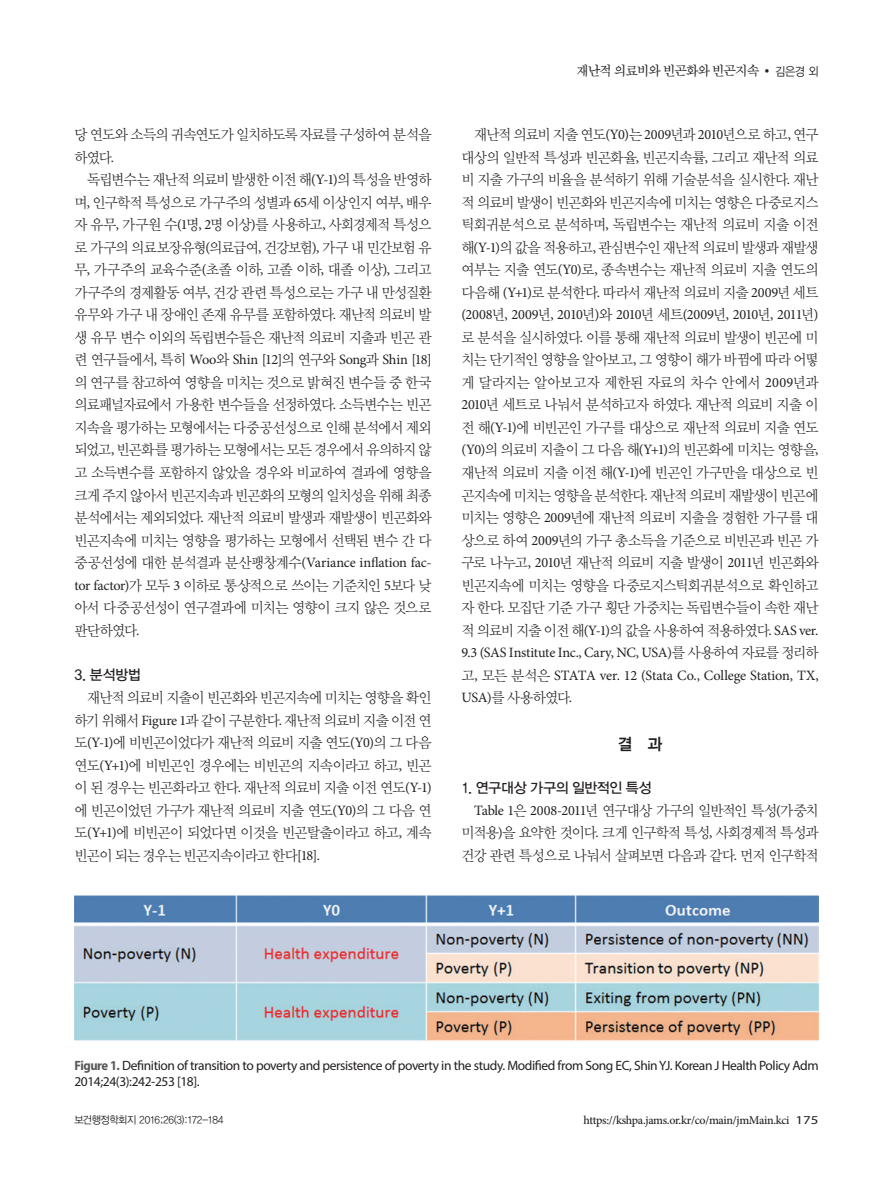
<style>
.page{position:relative;width:893px;height:1191px;background:#fff}
.page>*{position:absolute;margin:0;border:0;box-sizing:border-box;transform-origin:0 0}
.본문_대제목{font:16.5px "YDIYGO340";color:#231f20;scale:.95 1}
.본문{font:14.7px/22.5px "YDIY Mj O320";letter-spacing:-.055em;color:#231f20;text-align:justify;scale:.95 1}
.본문-2{font:14.25px/22.5px "Minion Pro";letter-spacing:-.015em;color:#231f20}
.본문_중제목{font:14.25px "YDIYGO330";letter-spacing:-.01em;color:#231f20}
.t1{font:14.25px "San Sw M";letter-spacing:-.05em;color:#231f20;scale:.95 1}
.표제목_그림설명{font:13.5px/16.2px "Myriad Pro";letter-spacing:-.03em;color:#231f20}
.t2{font:500 12px "Minion Pro";letter-spacing:-.025em;color:#231f20}
.t3{font:10.5px "YDIYGO320";letter-spacing:-.04em;color:#231f20;scale:.95 1}
.s1{font-family:"Minion Pro";font-size:14.25px}
.s2{font-family:"YDIY Mj O320";font-size:14.7px}
.s3{font-family:"Dotum"}
.s4{font-family:"YDIYGO320";font-size:12px}
.s5{font-weight:700;font-stretch:semi-condensed;color:#57585a}
.s6{font-family:"Myriad Pro";font-weight:400}
</style>
<div class="page">
<img style="left:74px;top:896px;width:745px;height:145px">
<p class="본문" style="left:74px;top:124px;width:377px">당 연도와 소득의 귀속연도가 일치하도록 자료를 구성하여 분석을 하였다<span class="s1">.</span></p>
<p class="본문" style="left:74px;top:169px;width:377px;text-indent:13px">독립변수는 재난적 의료비 발생한 이전 해<span class="s1">(Y-1)</span>의 특성을 반영하 며<span class="s1">,</span> 인구학적 특성으로 가구주의 성별과 <span class="s1">65</span>세 이상인지 여부<span class="s1">,</span> 배우 자 유무<span class="s1">,</span> 가구원 수<span class="s1">(1</span>명<span class="s1">, 2</span>명 이상<span class="s1">)</span>를 사용하고<span class="s1">,</span> 사회경제적 특성으 로 가구의 의료보장유형<span class="s1">(</span>의료급여<span class="s1">,</span> 건강보험<span class="s1">),</span> 가구 내 민간보험 유 무<span class="s1">,</span> 가구주의 교육수준<span class="s1">(</span>초졸 이하<span class="s1">,</span> 고졸 이하<span class="s1">,</span> 대졸 이상<span class="s1">),</span> 그리고 가구주의 경제활동 여부<span class="s1">,</span> 건강 관련 특성으로는 가구 내 만성질환 유무와 가구 내 장애인 존재 유무를 포함하였다<span class="s1">.</span> 재난적 의료비 발 생 유무 변수 이외의 독립변수들은 재난적 의료비 지출과 빈곤 관</p>
<p class="본문-2" style="left:74px;top:349px;width:359px"><span class="s2">련 연구들에서</span>, <span class="s2">특히</span> Woo<span class="s2">와</span> Shin [12]<span class="s2">의 연구와</span> Song<span class="s2">과</span> Shin [18]</p>
<p class="본문" style="left:74px;top:371px;width:377px">의 연구를 참고하여 영향을 미치는 것으로 밝혀진 변수들 중 한국 의료패널자료에서 가용한 변수들을 선정하였다<span class="s1">.</span> 소득변수는 빈곤 지속을 평가하는 모형에서는 다중공선성으로 인해 분석에서 제외 되었고<span class="s1">,</span> 빈곤화를 평가하는 모형에서는 모든 경우에서 유의하지 않 고 소득변수를 포함하지 않았을 경우와 비교하여 결과에 영향을 크게 주지 않아서 빈곤지속과 빈곤화의 모형의 일치성을 위해 최종 분석에서는 제외되었다<span class="s1">.</span> 재난적 의료비 발생과 재발생이 빈곤화와 빈곤지속에 미치는 영향을 평가하는 모형에서 선택된 변수 간 다</p>
<p class="본문-2" style="left:74px;top:551px;width:359px"><span class="s2">중공선성에 대한 분석결과 분산팽창계수</span>(Variance inflation fac-</p>
<p class="본문" style="left:74px;top:574px;width:377px"><span class="s1">tor factor)</span>가 모두 <span class="s1">3</span> 이하로 통상적으로 쓰이는 기준치인 <span class="s1">5</span>보다 낮 아서 다중공선성이 연구결과에 미치는 영향이 크지 않은 것으로 판단하였다<span class="s1">.</span></p>
<p class="본문_중제목" style="left:74px;top:667px;width:68px">3. 분석방법</p>
<p class="본문" style="left:74px;top:686px;width:377px;text-indent:13px">재난적 의료비 지출이 빈곤화와 빈곤지속에 미치는 영향을 확인 하기 위해서 <span class="s1">Figure 1</span>과 같이 구분한다<span class="s1">.</span> 재난적 의료비 지출 이전 연 도<span class="s1">(Y-1)</span>에 비빈곤이었다가 재난적 의료비 지출 연도<span class="s1">(Y0)</span>의 그 다음 연도<span class="s1">(Y+1)</span>에 비빈곤인 경우에는 비빈곤의 지속이라고 하고<span class="s1">,</span> 빈곤 이 된 경우는 빈곤화라고 한다<span class="s1">.</span> 재난적 의료비 지출 이전 연도<span class="s1">(Y-1) </span>에 빈곤이었던 가구가 재난적 의료비 지출 연도<span class="s1">(Y0)</span>의 그 다음 연 도<span class="s1">(Y+1)</span>에 비빈곤이 되었다면 이것을 빈곤탈출이라고 하고<span class="s1">,</span> 계속 빈곤이 되는 경우는 빈곤지속이라고 한다<span class="s1">[18].</span></p>
<p class="t1" style="left:576px;top:64px;width:256px">재난적 의료비와 빈곤화와 빈곤지속 <span class="s3">•</span> <span class="s4">김은경 외</span></p>
<p class="본문" style="left:461px;top:124px;width:377px;text-indent:13px">재난적 의료비 지출 연도<span class="s1">(Y0)</span>는 <span class="s1">2009</span>년과 <span class="s1">2010</span>년으로 하고<span class="s1">,</span> 연구 대상의 일반적 특성과 빈곤화율<span class="s1">,</span> 빈곤지속률<span class="s1">,</span> 그리고 재난적 의료 비 지출 가구의 비율을 분석하기 위해 기술분석을 실시한다<span class="s1">.</span> 재난 적 의료비 발생이 빈곤화와 빈곤지속에 미치는 영향은 다중로지스 틱회귀분석으로 분석하며<span class="s1">,</span> 독립변수는 재난적 의료비 지출 이전 해<span class="s1">(Y-1)</span>의 값을 적용하고<span class="s1">,</span> 관심변수인 재난적 의료비 발생과 재발생 여부는 지출 연도<span class="s1">(Y0)</span>로<span class="s1">,</span> 종속변수는 재난적 의료비 지출 연도의 다음해 <span class="s1">(Y+1)</span>로 분석한다<span class="s1">.</span> 따라서 재난적 의료비 지출 <span class="s1">2009</span>년 세트</p>
<p class="본문-2" style="left:461px;top:304px;width:359px">(2008<span class="s2">년</span>, 2009<span class="s2">년</span>, 2010<span class="s2">년</span>)<span class="s2">와</span> 2010<span class="s2">년 세트</span>(2009<span class="s2">년</span>, 2010<span class="s2">년</span>, 2011<span class="s2">년</span>)</p>
<p class="본문" style="left:461px;top:326px;width:377px">로 분석을 실시하였다<span class="s1">.</span> 이를 통해 재난적 의료비 발생이 빈곤에 미 치는 단기적인 영향을 알아보고<span class="s1">,</span> 그 영향이 해가 바뀜에 따라 어떻 게 달라지는 알아보고자 제한된 자료의 차수 안에서 <span class="s1">2009</span>년과 <span class="s1">2010</span>년 세트로 나눠서 분석하고자 하였다<span class="s1">.</span> 재난적 의료비 지출 이 전 해<span class="s1">(Y-1)</span>에 비빈곤인 가구를 대상으로 재난적 의료비 지출 연도 <span class="s1">(Y0)</span>의 의료비 지출이 그 다음 해<span class="s1">(Y+1)</span>의 빈곤화에 미치는 영향을<span class="s1">, </span>재난적 의료비 지출 이전 해<span class="s1">(Y-1)</span>에 빈곤인 가구만을 대상으로 빈 곤지속에 미치는 영향을 분석한다<span class="s1">.</span> 재난적 의료비 재발생이 빈곤에 미치는 영향은 <span class="s1">2009</span>년에 재난적 의료비 지출을 경험한 가구를 대 상으로 하여 <span class="s1">2009</span>년의 가구 총소득을 기준으로 비빈곤과 빈곤 가 구로 나누고<span class="s1">, 2010</span>년 재난적 의료비 지출 발생이 <span class="s1">2011</span>년 빈곤화와 빈곤지속에 미치는 영향을 다중로지스틱회귀분석으로 확인하고 자 한다<span class="s1">.</span> 모집단 기준 가구 횡단 가중치는 독립변수들이 속한 재난 적 의료비 지출 이전 해<span class="s1">(Y-1)</span>의 값을 사용하여 적용하였다<span class="s1">. SAS ver.</span></p>
<p class="본문-2" style="left:461px;top:641px;width:359px">9.3 (SAS Institute Inc., Cary, NC, USA)<span class="s2">를 사용하여 자료를 정리하 고</span>, <span class="s2">모든 분석은</span> STATA ver. 12 (Stata Co., College Station, TX,</p>
<p class="본문" style="left:461px;top:686px;width:118px"><span class="s1">USA)</span>를 사용하였다<span class="s1">.</span></p>
<p class="본문_대제목" style="left:618px;top:734px;width:48px">결 과</p>
<p class="본문_중제목" style="left:461px;top:779px;width:192px">1. 연구대상 가구의 일반적인 특성</p>
<p class="본문" style="left:461px;top:799px;width:377px;text-indent:13px"><span class="s1">Table 1</span>은 <span class="s1">2008-2011</span>년 연구대상 가구의 일반적인 특성<span class="s1">(</span>가중치 미적용<span class="s1">)</span>을 요약한 것이다<span class="s1">.</span> 크게 인구학적 특성<span class="s1">,</span> 사회경제적 특성과 건강 관련 특성으로 나눠서 살펴보면 다음과 같다<span class="s1">.</span> 먼저 인구학적</p>
<p class="표제목_그림설명" style="left:74px;top:1056px;width:746px"><span class="s5">Figure 1.</span> Definition of transition to poverty and persistence of poverty in the study. Modified from Song EC, Shin YJ. Korean J Health Policy Adm<br>2014;24(3):242-253 [18].</p>
<p class="t3" style="left:74px;top:1113px;width:158px">보건행정학회지 2016;26(3):172-184</p>
<p class="t2" style="left:584px;top:1112px;width:236px">https://kshpa.jams.or.kr/co/main/jmMain.kci <span class="s6">175</span></p>
</div>
